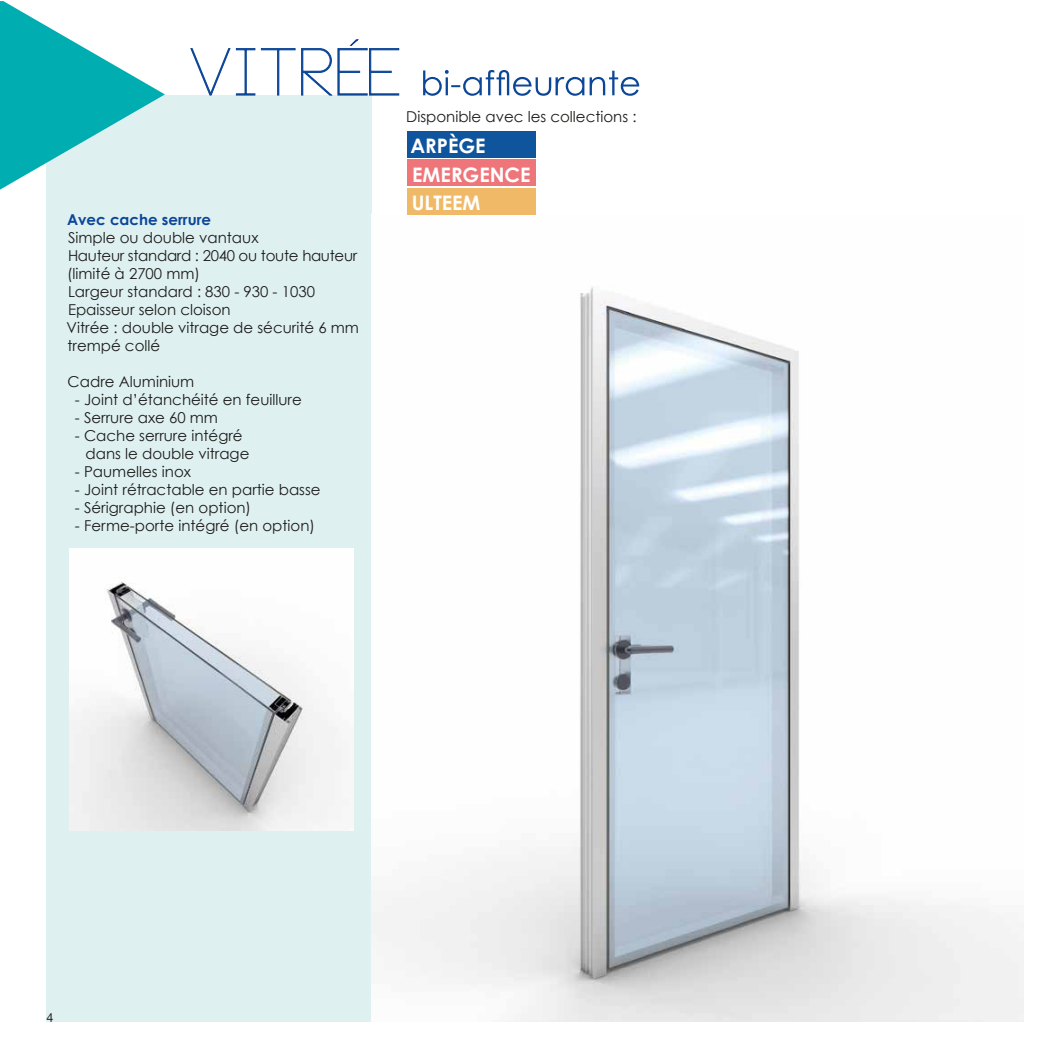
<style>
.page{position:relative;width:1063px;height:1063px;background:#fff}
.page>*{position:absolute;margin:0;border:0;box-sizing:border-box;transform-origin:0 0}
.t1{font:700 20px/28.2px "Century Gothic";color:#fff}
.t2{font:15px/18px "Century Gothic";color:#1d1d1b}
.t3{font:700 15px "Century Gothic";color:#0b4697}
.t4{font:12.5px "Helvetica Neue";color:#1d1d1b}
</style>
<div class="page">
<div style="left:46px;top:95px;width:326px;height:927px;background:#dff0f1"></div>
<svg style="left:190px;top:39px;width:209px;height:57px"></svg>
<svg style="left:423px;top:70px;width:216px;height:26px"></svg>
<img style="left:372px;top:287px;width:652px;height:735px">
<img style="left:69px;top:549px;width:284px;height:282px">
<svg style="left:0;top:1px;width:165px;height:189px"></svg>
<div style="left:407px;top:131px;width:129px;height:27px;background:#0f559e"></div>
<div style="left:407px;top:160px;width:129px;height:26px;background:#ee767a"></div>
<div style="left:407px;top:188px;width:129px;height:27px;background:#efb967"></div>
<p class="t3" style="left:67px;top:208px;width:146px">Avec cache serrure</p>
<p class="t2" style="left:68px;top:229px;width:192px">Simple ou double vantaux</p>
<p class="t2" style="left:67px;top:247px;width:294px">Hauteur standard : 2040 ou toute hauteur (limité à 2700 mm)<br>Largeur standard : 830 - 930 - 1030<br>Epaisseur selon cloison<br>Vitrée : double vitrage de sécurité 6 mm trempé collé</p>
<p class="t2" style="left:68px;top:373px;width:128px">Cadre Aluminium</p>
<p class="t2" style="left:75px;top:391px;width:228px">- Joint d’étanchéité en feuillure</p>
<p class="t2" style="left:75px;top:409px;width:145px">- Serrure axe 60 mm</p>
<p class="t2" style="left:86px;top:427px;width:165px;text-indent:-11px">- Cache serrure intégré dans le double vitrage</p>
<p class="t2" style="left:75px;top:463px;width:118px">- Paumelles inox</p>
<p class="t2" style="left:75px;top:481px;width:247px">- Joint rétractable en partie basse</p>
<p class="t2" style="left:75px;top:499px;width:178px">- Sérigraphie (en option)</p>
<p class="t2" style="left:75px;top:517px;width:242px">- Ferme-porte intégré (en option)</p>
<p class="t2" style="left:406px;top:107px;width:232px">Disponible avec les collections :</p>
<h1 class="t1" style="left:411px;top:131px;width:122px">ARPÈGE<br>EMERGENCE<br>ULTEEM</h1>
<p class="t4" style="left:47px;top:1008px;width:8px">4</p>
</div>
